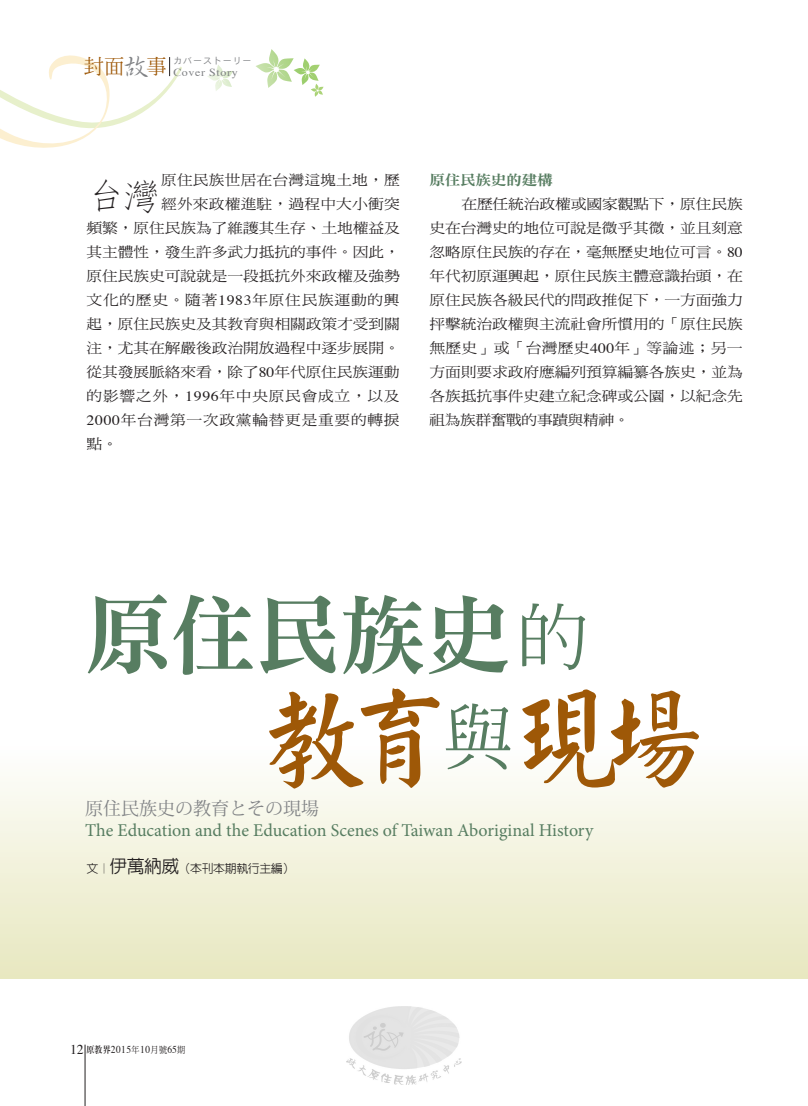
<style>
.page{position:relative;width:808px;height:1106px;background:#fff}
.page>*{position:absolute;margin:0;border:0;box-sizing:border-box;transform-origin:0 0}
.t1{font:700 110.7px "AR Mao Kai B5";color:#9e5807}
.t2{font:87px "DF Ming Std W9";letter-spacing:-.025em;color:#577d61}
.t3{font:300 35.7px "AR Fang Song B5 HK";color:#231f20;scale:1.11 1}
.t4{font:18px "Minion Pro";color:#577d61}
.t5{font:18px "Koz Min Pro";color:#808285}
.t6{font:14.1px/24px "DF Ming Std W5";letter-spacing:-.005em;color:#231f20;text-align:justify;scale:1.11 1}
.t7{font:14.1px "DF Ming Std W5";letter-spacing:.045em;color:#231f20;scale:1.11 1}
.t8{font:14.1px "DF Ming Std W9";letter-spacing:-.025em;color:#577d61;scale:1.11 1}
.t9{font:500 12px "AR Hei B5";letter-spacing:-.04em;color:#231f20}
.t10{font:10.8px "Times";letter-spacing:.05em;color:#808285;scale:1.11 1}
.t11{font:10.5px "Times";letter-spacing:.05em;color:#231f20;scale:.9 1}
.t12{font:9px "Heisei Kaku Go Std W3";letter-spacing:.1em;color:#808285}
.s1{font-family:"AR Xing Shu B5";font-weight:500;font-size:27.75px}
.s2{font-family:"Times"}
.s3{font-family:"AR Ming B5";font-weight:500;font-size:72px}
.s4{font-size:18px}
.s5{font-size:13.5px}
.s6{font-family:"AR Ming B5";font-weight:800;font-size:9px}
.s7{font-family:"DF Ming Std W5";font-size:9px}
</style>
<div class="page">
<svg style="left:256px;top:49px;width:68px;height:48px"></svg>
<svg style="left:208px;top:65px;width:25px;height:26px"></svg>
<hr style="left:85px;top:1044px;width:1px;height:62px;background:#231f20">
<svg style="left:0;top:55px;width:182px;height:93px"></svg>
<div style="left:0;top:746px;width:808px;height:232px;background:linear-gradient(to bottom,#fefefd,#e8e7bf)"></div>
<img style="left:347px;top:1006px;width:114px;height:78px">
<p class="t10" style="left:84px;top:62px;width:140px"><sup>封面</sup><span class="s1">故</span><sup>事</sup> Cover Story</p>
<p class="t12" style="left:173px;top:55px;width:80px">カバーストーリー</p>
<h3 class="t3" style="left:87px;top:179px;width:70px">台灣</h3>
<p class="t6" style="left:161px;top:168px;width:217px">原住民族世居在台灣這塊土地，歷</p>
<p class="t6" style="left:161px;top:192px;width:217px">經外來政權進駐，過程中大小衝突</p>
<p class="t6" style="left:87px;top:216px;width:284px">頻繁，原住民族為了維護其生存、土地權益及</p>
<p class="t6" style="left:87px;top:240px;width:284px">其主體性，發生許多武力抵抗的事件。因此，</p>
<p class="t6" style="left:87px;top:264px;width:284px">原住民族史可說就是一段抵抗外來政權及強勢</p>
<p class="t7" style="left:87px;top:292px;width:284px">文化的歷史。隨著<span class="s2">1983</span>年原住民族運動的興</p>
<p class="t6" style="left:87px;top:312px;width:284px">起，原住民族史及其教育與相關政策才受到關</p>
<p class="t6" style="left:87px;top:336px;width:284px">注，尤其在解嚴後政治開放過程中逐步展開。</p>
<p class="t6" style="left:87px;top:360px;width:284px">從其發展脈絡來看，除了<span class="s2">80</span>年代原住民族運動</p>
<p class="t7" style="left:87px;top:388px;width:284px">的影響之外，<span class="s2">1996</span>年中央原民會成立，以及</p>
<p class="t7" style="left:87px;top:412px;width:284px"><span class="s2">2000</span>年台灣第一次政黨輪替更是重要的轉捩</p>
<p class="t6" style="left:87px;top:432px;width:30px">點。</p>
<p class="t8" style="left:429px;top:172px;width:113px">原住民族史的建構</p>
<p class="t6" style="left:429px;top:192px;width:284px;text-indent:32px">在歷任統治政權或國家觀點下，原住民族史在台灣史的地位可說是微乎其微，並且刻意忽略原住民族的存在，毫無歷史地位可言。<span class="s2">80</span>年代初原運興起，原住民族主體意識抬頭，在原住民族各級民代的問政推促下，一方面強力抨擊統治政權與主流社會所慣用的「原住民族無歷史」或「台灣歷史<span class="s2">400</span>年」等論述；另一方面則要求政府應編列預算編纂各族史，並為各族抵抗事件史建立紀念碑或公園，以紀念先祖為族群奮戰的事蹟與精神。</p>
<h2 class="t2" style="left:85px;top:588px;width:506px">原住民族史<span class="s3">的</span></h2>
<h1 class="t1" style="left:260px;top:683px;width:451px">教育<sup>與</sup>現場</h1>
<p class="t5" style="left:85px;top:795px;width:235px">原住民族史の教育とその現場</p>
<p class="t4" style="left:85px;top:817px;width:510px">The Education and the Education Scenes of Taiwan Aboriginal History</p>
<p class="t9" style="left:87px;top:862px;width:209px">文︱<span class="s4">伊萬納威</span>（本刊本期執行主編）</p>
<p class="t11" style="left:70px;top:1039px;width:129px"><span class="s5">12</span> <span class="s6">原教界</span>2015<span class="s7">年</span>10<span class="s7">月號</span>65<span class="s7">期</span></p>
</div>
